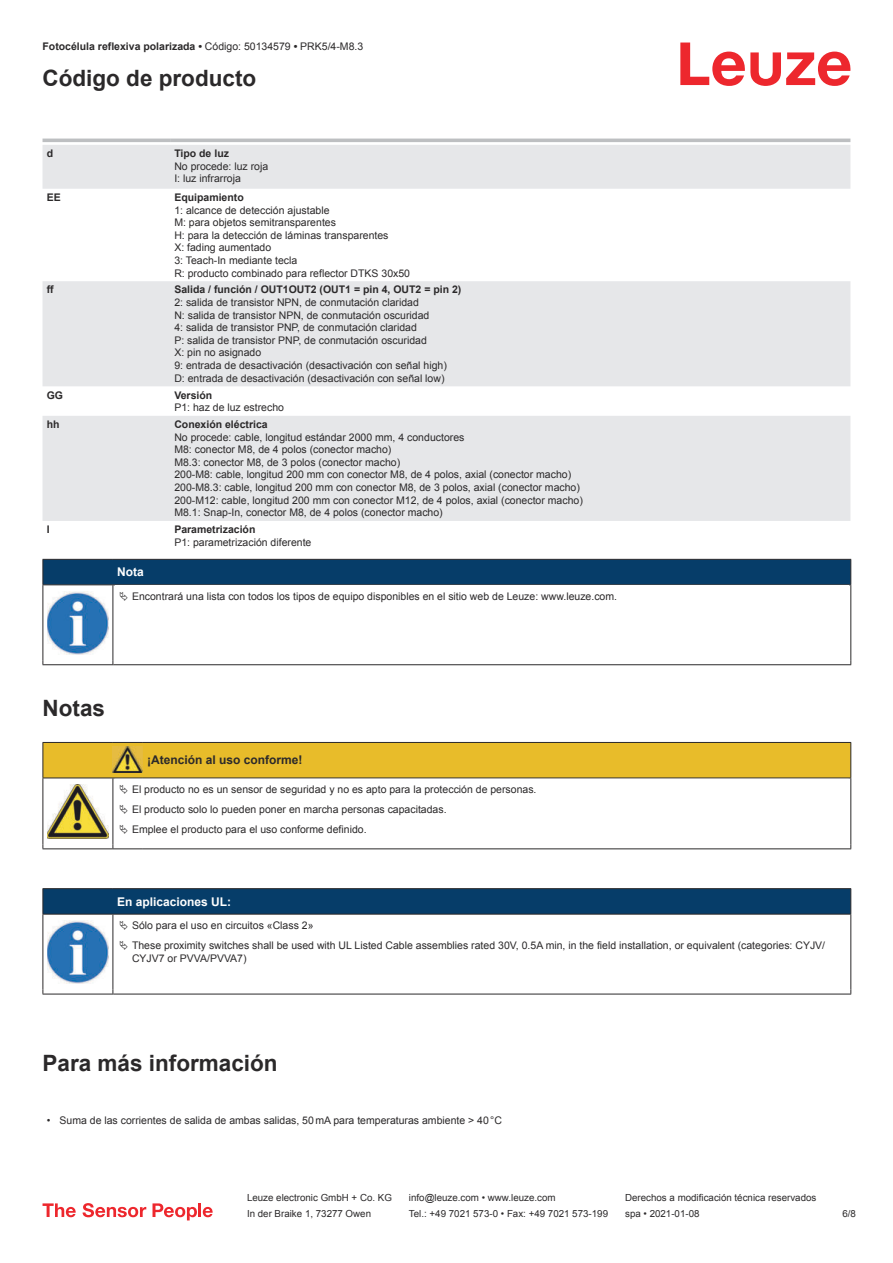
<style>
.page{position:relative;width:893px;height:1263px;background:#fff}
.page>*{position:absolute;margin:0;border:0;box-sizing:border-box;transform-origin:0 0}
.t1{font:700 22.5px "Arial";color:#2b292a}
.t2{font:700 12px "Arial";color:#2b292a}
.t3{font:700 12px "Arial";color:#fff}
.t4{font:10.5px/12.6px "Arial";color:#2b292a}
.t5{font:700 10.5px "Arial";color:#2b292a}
.t6{font:9.75px "Arial";color:#2b292a}
.s1{font-weight:400}
</style>
<div class="page">
<svg style="left:680px;top:43px;width:170px;height:43px"></svg>
<svg style="left:43px;top:145px;width:807px;height:376px;fill:#e6e7e9"></svg>
<hr style="left:43px;top:139px;width:127px;height:3px;background:#bdbfc1">
<hr style="left:170px;top:139px;width:680px;height:3px;background:#bdbfc1">
<svg style="left:43px;top:1203px;width:33px;height:14px"></svg>
<svg style="left:83px;top:1203px;width:63px;height:14px"></svg>
<svg style="left:153px;top:1203px;width:44px;height:17px"></svg>
<hr style="left:198px;top:1203px;width:3px;height:14px;background:#ed272d">
<svg style="left:203px;top:1207px;width:10px;height:10px"></svg>
<div style="left:43px;top:559px;width:808px;height:26px;background:#063d69"></div>
<hr style="left:113px;top:584px;width:738px;height:1px;background:#2b292a">
<hr style="left:43px;top:585px;width:1px;height:75px;background:#2b292a">
<hr style="left:113px;top:585px;width:1px;height:75px;background:#2b292a">
<hr style="left:850px;top:585px;width:1px;height:75px;background:#2b292a">
<hr style="left:43px;top:664px;width:70px;height:1px;background:#2b292a">
<hr style="left:113px;top:664px;width:738px;height:1px;background:#2b292a">
<img style="left:47px;top:591px;width:61px;height:63px">
<hr style="left:43px;top:848px;width:70px;height:1px;background:#2b292a">
<hr style="left:113px;top:848px;width:30px;height:1px;background:#2b292a">
<hr style="left:143px;top:848px;width:708px;height:1px;background:#2b292a">
<svg style="left:44px;top:968px;width:806px;height:26px"></svg>
<hr style="left:43px;top:888px;width:70px;height:1px;background:#2b292a">
<hr style="left:113px;top:888px;width:738px;height:1px;background:#2b292a">
<hr style="left:43px;top:914px;width:1px;height:75px;background:#2b292a">
<hr style="left:113px;top:914px;width:1px;height:75px;background:#2b292a">
<hr style="left:850px;top:914px;width:1px;height:75px;background:#2b292a">
<hr style="left:43px;top:994px;width:70px;height:1px;background:#2b292a">
<hr style="left:113px;top:994px;width:738px;height:1px;background:#2b292a">
<img style="left:47px;top:968px;width:61px;height:15px">
<svg style="left:43px;top:742px;width:808px;height:106px"></svg>
<svg style="left:43px;top:889px;width:808px;height:79px"></svg>
<p class="t5" style="left:43px;top:43px;width:322px">Fotocélula reflexiva polarizada • <span class="s1">Código: 50134579</span> • <span class="s1">PRK5/4-M8.3</span></p>
<h1 class="t1" style="left:43px;top:70px;width:215px">Código de producto</h1>
<p class="t5" style="left:47px;top:149px;width:8px">d</p>
<p class="t5" style="left:174px;top:149px;width:56px">Tipo de luz</p>
<p class="t4" style="left:174px;top:161px;width:95px">No procede: luz roja<br>I: luz infrarroja</p>
<p class="t5" style="left:47px;top:193px;width:16px">EE</p>
<p class="t5" style="left:174px;top:193px;width:71px">Equipamiento</p>
<p class="t4" style="left:174px;top:204px;width:237px">1: alcance de detección ajustable<br>M: para objetos semitransparentes<br>H: para la detección de láminas transparentes<br>X: fading aumentado<br>3: Teach-In mediante tecla<br>R: producto combinado para reflector DTKS 30x50</p>
<p class="t5" style="left:47px;top:286px;width:8px">ff</p>
<p class="t5" style="left:174px;top:286px;width:289px">Salida / función / OUT1OUT2 (OUT1 = pin 4, OUT2 = pin 2)</p>
<p class="t4" style="left:174px;top:297px;width:274px">2: salida de transistor NPN, de conmutación claridad<br>N: salida de transistor NPN, de conmutación oscuridad<br>4: salida de transistor PNP, de conmutación claridad<br>P: salida de transistor PNP, de conmutación oscuridad<br>X: pin no asignado<br>9: entrada de desactivación (desactivación con señal high)<br>D: entrada de desactivación (desactivación con señal low)</p>
<p class="t5" style="left:47px;top:391px;width:18px">GG</p>
<p class="t5" style="left:174px;top:391px;width:39px">Versión</p>
<p class="t4" style="left:174px;top:402px;width:111px">P1: haz de luz estrecho</p>
<p class="t5" style="left:47px;top:420px;width:14px">hh</p>
<p class="t5" style="left:174px;top:420px;width:95px">Conexión eléctrica</p>
<p class="t4" style="left:174px;top:432px;width:410px">No procede: cable, longitud estándar 2000 mm, 4 conductores<br>M8: conector M8, de 4 polos (conector macho)<br>M8.3: conector M8, de 3 polos (conector macho)<br>200-M8: cable, longitud 200 mm con conector M8, de 4 polos, axial (conector macho)<br>200-M8.3: cable, longitud 200 mm con conector M8, de 3 polos, axial (conector macho)<br>200-M12: cable, longitud 200 mm con conector M12, de 4 polos, axial (conector macho)<br>M8.1: Snap-In, conector M8, de 4 polos (conector macho)</p>
<p class="t5" style="left:47px;top:525px;width:4px">I</p>
<p class="t5" style="left:174px;top:525px;width:83px">Parametrización</p>
<p class="t4" style="left:174px;top:537px;width:139px">P1: parametrización diferente</p>
<p class="t3" style="left:117px;top:567px;width:28px">Nota</p>
<p class="t4" style="left:132px;top:591px;width:487px">Encontrará una lista con todos los tipos de equipo disponibles en el sitio web de Leuze: www.leuze.com.</p>
<h1 class="t1" style="left:43px;top:700px;width:64px">Notas</h1>
<p class="t2" style="left:147px;top:756px;width:157px">¡Atención al uso conforme!</p>
<p class="t4" style="left:132px;top:780px;width:406px;line-height:20.2px">El producto no es un sensor de seguridad y no es apto para la protección de personas.<br>El producto solo lo pueden poner en marcha personas capacitadas.<br>Emplee el producto para el uso conforme definido.</p>
<p class="t3" style="left:117px;top:897px;width:116px">En aplicaciones UL:</p>
<p class="t4" style="left:132px;top:916px;width:695px;line-height:20.2px">Sólo para el uso en circuitos «Class 2»<br>These proximity switches shall be used with UL Listed Cable assemblies rated 30V, 0.5A min, in the field installation, or equivalent (categories: CYJV/</p>
<p class="t4" style="left:132px;top:953px;width:116px">CYJV7 or PVVA/PVVA7)</p>
<h1 class="t1" style="left:43px;top:1054px;width:237px">Para más información</h1>
<p class="t4" style="left:47px;top:1114px;width:457px">• Suma de las corrientes de salida de ambas salidas, 50 mA para temperaturas ambiente &gt; 40 °C</p>
<p class="t6" style="left:247px;top:1194px;width:146px">Leuze electronic GmbH + Co. KG</p>
<p class="t6" style="left:409px;top:1194px;width:148px">info@leuze.com • www.leuze.com</p>
<p class="t6" style="left:625px;top:1194px;width:193px">Derechos a modificación técnica reservados</p>
<p class="t6" style="left:247px;top:1210px;width:126px">In der Braike 1, 73277 Owen</p>
<p class="t6" style="left:409px;top:1210px;width:201px">Tel.: +49 7021 573-0 • Fax: +49 7021 573-199</p>
<p class="t6" style="left:625px;top:1210px;width:76px">spa • 2021-01-08</p>
<p class="t6" style="left:842px;top:1210px;width:15px">6 /8</p>
</div>
